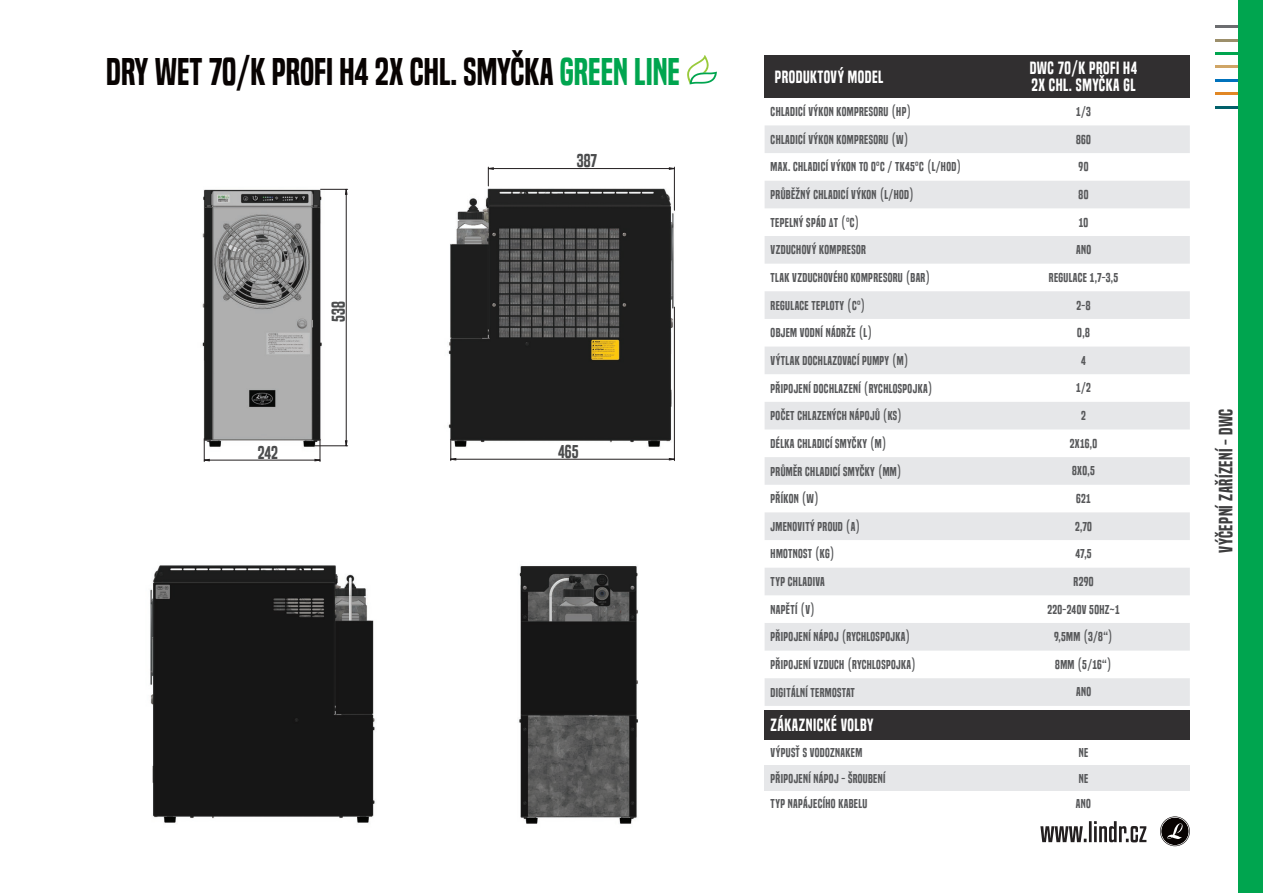
<style>
.page{position:relative;width:1263px;height:893px;background:#fff}
.page>*{position:absolute;margin:0;border:0;box-sizing:border-box;transform-origin:0 0}
.t1{font:36px "Built Titling Sb";color:#080302}
.t2{font:18px "Built Titling Sb";letter-spacing:.025em;color:#3e3e3f}
.t3{font:17.25px "Built Titling Sb";color:#4b4c4d}
.t4{font:17.1px "Built Titling Sb";color:#4b4c4d}
.t5{font:16.5px/16.5px "Built Titling Sb";letter-spacing:.03em;color:#fff}
.t6{font:12px/25.5px "Built Titling Sb";letter-spacing:.03em;color:#57585a}
.s1{color:#00a54f}
</style>
<div class="page">
<hr style="left:1215px;top:52px;width:48px;height:3px;background:#00a54f">
<hr style="left:1215px;top:66px;width:48px;height:2px;background:#cfa566">
<hr style="left:1215px;top:39px;width:48px;height:3px;background:#9c8f6b">
<hr style="left:1215px;top:26px;width:48px;height:2px;background:#6c6d70">
<hr style="left:1215px;top:92px;width:48px;height:3px;background:#e18724">
<hr style="left:1215px;top:79px;width:48px;height:3px;background:#0072bc">
<hr style="left:1215px;top:106px;width:48px;height:2px;background:#01606a">
<div style="left:1239px;top:0;width:24px;height:893px;background:#00a54f"></div>
<svg style="left:1160px;top:816px;width:30px;height:30px"></svg>
<svg style="left:1040px;top:821px;width:106px;height:21px"></svg>
<img style="left:448px;top:166px;width:227px;height:273px">
<img style="left:150px;top:565px;width:225px;height:258px">
<svg style="left:204px;top:189px;width:144px;height:273px"></svg>
<hr style="left:346px;top:189px;width:1px;height:257px;background:#231f20">
<hr style="left:674px;top:307px;width:1px;height:154px;background:#231f20">
<svg style="left:450px;top:439px;width:225px;height:22px"></svg>
<hr style="left:451px;top:459px;width:223px;height:1px;background:#231f20">
<hr style="left:674px;top:167px;width:1px;height:43px;background:#231f20">
<svg style="left:488px;top:167px;width:187px;height:19px"></svg>
<hr style="left:488px;top:168px;width:186px;height:1px;background:#231f20">
<img style="left:519px;top:565px;width:119px;height:259px">
<div style="left:765px;top:710px;width:425px;height:30px;background:#312f30"></div>
<div style="left:765px;top:765px;width:425px;height:26px;background:#e6e7e9"></div>
<div style="left:765px;top:55px;width:425px;height:43px;background:#312f30"></div>
<svg style="left:765px;top:125px;width:425px;height:581px"></svg>
<svg style="left:765px;top:181px;width:425px;height:359px;fill:#e6e7e9"></svg>
<svg style="left:687px;top:55px;width:30px;height:29px"></svg>
<h1 class="t1" style="left:106px;top:50px;width:575px">DRY WET 70/K PROFI H4 2X CHL. SMYČKA <span class="s1">GREEN LINE</span></h1>
<h3 class="t3" style="left:328px;top:322px;width:22px;rotate:-90deg">538</h3>
<h3 class="t3" style="left:577px;top:150px;width:22px">387</h3>
<h3 class="t4" style="left:258px;top:442px;width:22px">242</h3>
<h3 class="t3" style="left:558px;top:441px;width:22px">465</h3>
<h3 class="t5" style="left:775px;top:69px;width:110px">PRODUKTOVÝ MODEL</h3>
<h3 class="t5" style="left:1030px;top:60px;width:109px">DWC 70/K PROFI H4<br>2X CHL. SMYČKA GL</h3>
<p class="t6" style="left:1076px;top:99px;width:16px">1/3</p>
<p class="t6" style="left:1076px;top:127px;width:16px">860</p>
<p class="t6" style="left:1078px;top:154px;width:11px">90</p>
<p class="t6" style="left:1078px;top:182px;width:11px">80</p>
<p class="t6" style="left:1079px;top:209px;width:11px">10</p>
<p class="t6" style="left:1076px;top:237px;width:17px">ANO</p>
<p class="t6" style="left:1049px;top:265px;width:71px">REGULACE 1,7-3,5</p>
<p class="t6" style="left:1076px;top:292px;width:15px">2-8</p>
<p class="t6" style="left:1077px;top:320px;width:14px">0,8</p>
<p class="t6" style="left:1081px;top:348px;width:6px">4</p>
<p class="t6" style="left:1076px;top:375px;width:16px">1/2</p>
<p class="t6" style="left:1081px;top:403px;width:6px">2</p>
<p class="t6" style="left:1070px;top:431px;width:29px">2X16,0</p>
<p class="t6" style="left:1072px;top:458px;width:24px">8X0,5</p>
<p class="t6" style="left:1076px;top:486px;width:16px">621</p>
<p class="t6" style="left:1075px;top:513px;width:19px">2,70</p>
<p class="t6" style="left:1075px;top:541px;width:18px">47,5</p>
<p class="t6" style="left:1073px;top:569px;width:22px">R290</p>
<p class="t6" style="left:1047px;top:596px;width:74px">220-240V 50HZ~1</p>
<p class="t6" style="left:1054px;top:624px;width:60px">9,5MM (3/8“)</p>
<p class="t6" style="left:1055px;top:652px;width:58px">8MM (5/16“)</p>
<p class="t6" style="left:1076px;top:679px;width:17px">ANO</p>
<p class="t6" style="left:771px;top:99px;width:142px">CHLADICÍ VÝKON KOMPRESORU (HP)</p>
<p class="t6" style="left:771px;top:127px;width:140px">CHLADICÍ VÝKON KOMPRESORU (W)</p>
<p class="t6" style="left:771px;top:154px;width:192px">MAX. CHLADICÍ VÝKON TO 0°C / TK45°C (L/HOD)</p>
<p class="t6" style="left:771px;top:182px;width:145px">PRŮBĚŽNÝ CHLADICÍ VÝKON (L/HOD)</p>
<p class="t6" style="left:771px;top:210px;width:91px">TEPELNÝ SPÁD ΔT (°C)</p>
<p class="t6" style="left:771px;top:237px;width:97px">VZDUCHOVÝ KOMPRESOR</p>
<p class="t6" style="left:771px;top:265px;width:161px">TLAK VZDUCHOVÉHO KOMPRESORU (BAR)</p>
<p class="t6" style="left:771px;top:293px;width:97px">REGULACE TEPLOTY (C°)</p>
<p class="t6" style="left:771px;top:320px;width:103px">OBJEM VODNÍ NÁDRŽE (L)</p>
<p class="t6" style="left:771px;top:348px;width:140px">VÝTLAK DOCHLAZOVACÍ PUMPY (M)</p>
<p class="t6" style="left:771px;top:375px;width:164px">PŘIPOJENÍ DOCHLAZENÍ (RYCHLOSPOJKA)</p>
<p class="t6" style="left:771px;top:403px;width:133px">POČET CHLAZENÝCH NÁPOJŮ (KS)</p>
<p class="t6" style="left:771px;top:431px;width:118px">DÉLKA CHLADICÍ SMYČKY (M)</p>
<p class="t6" style="left:771px;top:458px;width:133px">PRŮMĚR CHLADICÍ SMYČKY (MM)</p>
<p class="t6" style="left:771px;top:486px;width:50px">PŘÍKON (W)</p>
<p class="t6" style="left:771px;top:514px;width:91px">JMENOVITÝ PROUD (A)</p>
<p class="t6" style="left:771px;top:541px;width:66px">HMOTNOST (KG)</p>
<p class="t6" style="left:771px;top:569px;width:56px">TYP CHLADIVA</p>
<p class="t6" style="left:771px;top:597px;width:46px">NAPĚTÍ (V)</p>
<p class="t6" style="left:771px;top:624px;width:142px">PŘIPOJENÍ NÁPOJ (RYCHLOSPOJKA)</p>
<p class="t6" style="left:771px;top:652px;width:147px">PŘIPOJENÍ VZDUCH (RYCHLOSPOJKA)</p>
<p class="t6" style="left:771px;top:679px;width:86px">DIGITÁLNÍ TERMOSTAT</p>
<h3 class="t5" style="left:771px;top:717px;width:104px">ZÁKAZNICKÉ VOLBY</h3>
<p class="t6" style="left:771px;top:740px;width:116px">VÝPUSŤ S VODOZNAKEM<br>PŘIPOJENÍ NÁPOJ - ŠROUBENÍ<br>TYP NAPÁJECÍHO KABELU</p>
<p class="t6" style="left:1076px;top:740px;width:17px">NE<br>NE<br>ANO</p>
<h2 class="t2" style="left:1215px;top:553px;width:145px;rotate:-90deg">VÝČEPNÍ ZAŘÍZENÍ - DWC</h2>
</div>
